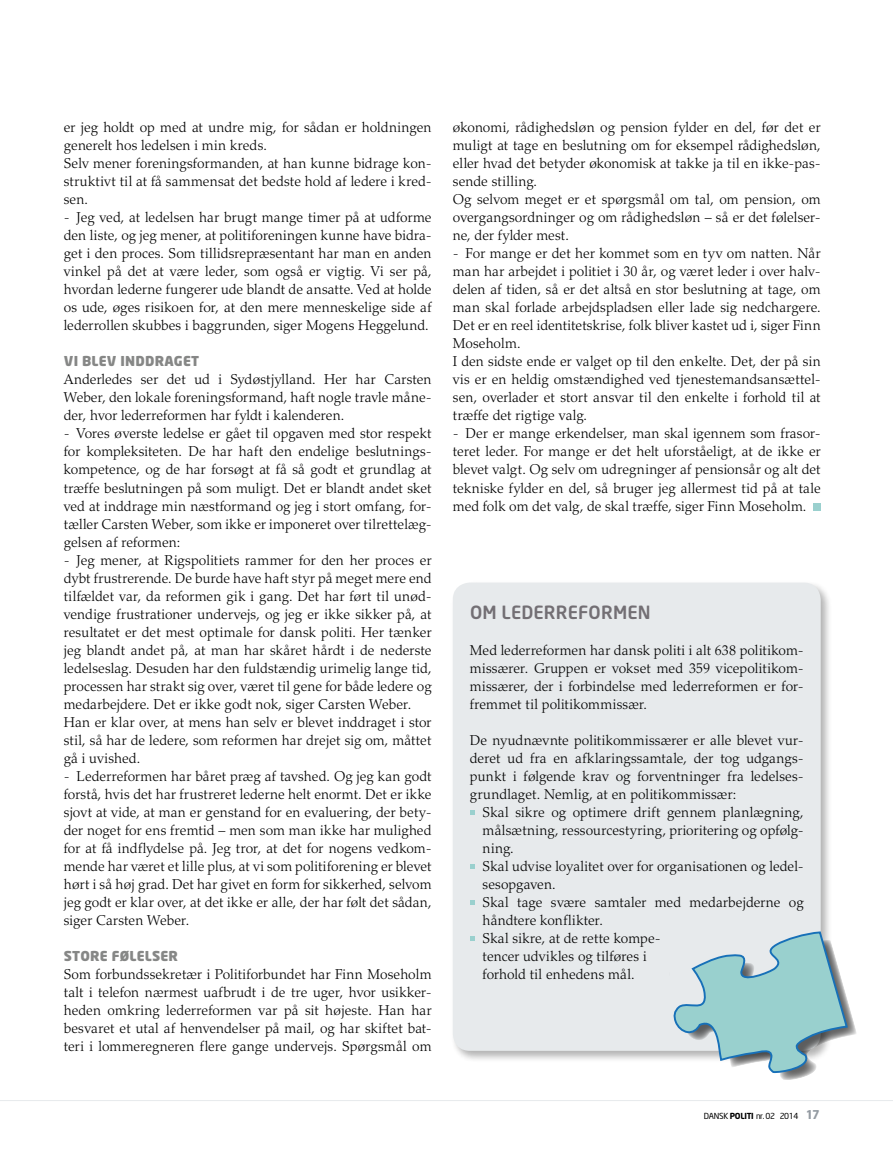
<style>
.page{position:relative;width:893px;height:1149px;background:#fff}
.page>*{position:absolute;margin:0;border:0;box-sizing:border-box;transform-origin:0 0}
.t1{font:500 18px "Neo Sans";letter-spacing:.005em;color:#736f74}
.t2{font:300 14.25px/18px "Palatino LT Std";letter-spacing:.005em;color:#000;text-align:justify}
.t3{font:900 13.5px "Neo Sans";letter-spacing:.015em;color:#868786}
.t4{font:8.25px "Neo Sans";letter-spacing:-.05em;color:#000}
.s1{font-weight:700}
.s2{font-weight:700;font-size:12px;color:#949ba2}
</style>
<div class="page">
<div style="left:814px;top:503px;width:7px;height:7px;background:#9ad0ce"></div>
<div style="left:450px;top:579px;width:382px;height:482px;background:#000;opacity:.3"></div>
<div style="left:453px;top:582px;width:368px;height:468px;background:#e7eaec;border-radius:17px"></div>
<svg style="left:470px;top:810px;width:4px;height:4px"></svg>
<svg style="left:470px;top:864px;width:4px;height:4px"></svg>
<svg style="left:470px;top:900px;width:4px;height:4px"></svg>
<svg style="left:470px;top:936px;width:4px;height:4px"></svg>
<svg style="left:669px;top:925px;width:187px;height:154px"></svg>
<hr style="left:0;top:1099px;width:893px;height:1px;background:#e7eaec">
<p class="t2" style="left:64px;top:118px;width:369px;text-align:left">er jeg holdt op med at undre mig, for sådan er holdningen generelt hos ledelsen i min kreds.<br>Selv mener foreningsformanden, at han kunne bidrage kon&shy;struktivt til at få sammensat det bedste hold af ledere i kred&shy;sen.</p>
<p class="t2" style="left:64px;top:208px;width:369px">- Jeg ved, at ledelsen har brugt mange timer på at udforme den liste, og jeg mener, at politiforeningen kunne have bidra&shy;get i den proces. Som tillidsrepræsentant har man en anden vinkel på det at være leder, som også er vigtig. Vi ser på, hvordan lederne fungerer ude blandt de ansatte. Ved at holde os ude, øges risikoen for, at den mere menneskelige side af lederrollen skubbes i baggrunden, siger Mogens Heggelund.</p>
<p class="t3" style="left:64px;top:352px;width:137px">VI BLEV INDDRAGET</p>
<p class="t2" style="left:64px;top:370px;width:369px">Anderledes ser det ud i Sydøstjylland. Her har Carsten Weber, den lokale foreningsformand, haft nogle travle måne&shy;der, hvor lederreformen har fyldt i kalenderen.</p>
<p class="t2" style="left:64px;top:424px;width:369px">- Vores øverste ledelse er gået til opgaven med stor respekt for kompleksiteten. De har haft den endelige beslutnings&shy;kompetence, og de har forsøgt at få så godt et grundlag at træffe beslutningen på som muligt. Det er blandt andet sket ved at inddrage min næstformand og jeg i stort omfang, for&shy;tæller Carsten Weber, som ikke er imponeret over tilrettelæg&shy;gelsen af reformen:</p>
<p class="t2" style="left:64px;top:550px;width:369px;text-align:left">- Jeg mener, at Rigspolitiets rammer for den her proces er dybt frustrerende. De burde have haft styr på meget mere end tilfældet var, da reformen gik i gang. Det har ført til unød&shy;vendige frustrationer undervejs, og jeg er ikke sikker på, at resultatet er det mest optimale for dansk politi. Her tænker jeg blandt andet på, at man har skåret hårdt i de nederste ledelseslag. Desuden har den fuldstændig urimelig lange tid, processen har strakt sig over, været til gene for både ledere og medarbejdere. Det er ikke godt nok, siger Carsten Weber.<br>Han er klar over, at mens han selv er blevet inddraget i stor stil, så har de ledere, som reformen har drejet sig om, måttet gå i uvished.</p>
<p class="t2" style="left:64px;top:766px;width:369px">- Lederreformen har båret præg af tavshed. Og jeg kan godt forstå, hvis det har frustreret lederne helt enormt. Det er ikke sjovt at vide, at man er genstand for en evaluering, der bety&shy;der noget for ens fremtid – men som man ikke har mulighed for at få indflydelse på. Jeg tror, at det for nogens vedkom&shy;mende har været et lille plus, at vi som politiforening er blevet hørt i så høj grad. Det har givet en form for sikkerhed, selvom jeg godt er klar over, at det ikke er alle, der har følt det sådan, siger Carsten Weber.</p>
<p class="t3" style="left:64px;top:946px;width:116px">STORE FØLELSER</p>
<p class="t2" style="left:64px;top:964px;width:369px">Som forbundssekretær i Politiforbundet har Finn Moseholm talt i telefon nærmest uafbrudt i de tre uger, hvor usikker&shy;heden omkring lederreformen var på sit højeste. Han har besvaret et utal af henvendelser på mail, og har skiftet bat&shy;teri i lommeregneren flere gange undervejs. Spørgsmål om</p>
<p class="t2" style="left:453px;top:118px;width:369px;text-align:left">økonomi, rådighedsløn og pension fylder en del, før det er muligt at tage en beslutning om for eksempel rådighedsløn, eller hvad det betyder økonomisk at takke ja til en ikke-pas&shy;sende stilling.<br>Og selvom meget er et spørgsmål om tal, om pension, om overgangsordninger og om rådighedsløn – så er det følelser&shy;ne, der fylder mest.</p>
<p class="t2" style="left:453px;top:244px;width:369px;text-align:left">- For mange er det her kommet som en tyv om natten. Når man har arbejdet i politiet i 30 år, og været leder i over halv&shy;delen af tiden, så er det altså en stor beslutning at tage, om man skal forlade arbejdspladsen eller lade sig nedchargere.<br>Det er en reel identitetskrise, folk bliver kastet ud i, siger Finn Moseholm.<br>I den sidste ende er valget op til den enkelte. Det, der på sin vis er en heldig omstændighed ved tjenestemandsansættel&shy;sen, overlader et stort ansvar til den enkelte i forhold til at træffe det rigtige valg.</p>
<p class="t2" style="left:453px;top:424px;width:369px">- Der er mange erkendelser, man skal igennem som frasor&shy;teret leder. For mange er det helt uforståeligt, at de ikke er blevet valgt. Og selv om udregninger af pensionsår og alt det tekniske fylder en del, så bruger jeg allermest tid på at tale med folk om det valg, de skal træffe, siger Finn Moseholm.</p>
<p class="t1" style="left:470px;top:600px;width:132px">OM LEDERREFORM</p>
<p class="t1" style="left:627px;top:600px;width:22px">EN</p>
<p class="t2" style="left:470px;top:640px;width:335px">Med lederreformen har dansk politi i alt 638 politikom&shy;missærer. Gruppen er vokset med 359 vicepolitikom&shy;missærer, der i forbindelse med lederreformen er for&shy;fremmet til politikommissær.</p>
<p class="t2" style="left:470px;top:730px;width:335px">De nyudnævnte politikommissærer er alle blevet vur&shy;deret ud fra en afklaringssamtale, der tog udgangs&shy;punkt i følgende krav og forventninger fra ledelses&shy;grundlaget. Nemlig, at en politikommissær:</p>
<p class="t2" style="left:483px;top:803px;width:323px;text-align:left">Skal sikre og optimere drift gennem planlægning, målsætning, ressourcestyring, prioritering og opfølg&shy;ning.<br>Skal udvise loyalitet over for organisationen og ledel&shy;sesopgaven.<br>Skal tage svære samtaler med medarbejderne og håndtere konflikter.<br>Skal sikre, at de rette kompe-<br>tencer udvikles og tilføres i<br>forhold til enhedens mål.</p>
<p class="t4" style="left:704px;top:1110px;width:117px">DANSK <span class="s1">Politi</span> NR. 02 2014 <span class="s2">17</span></p>
</div>
